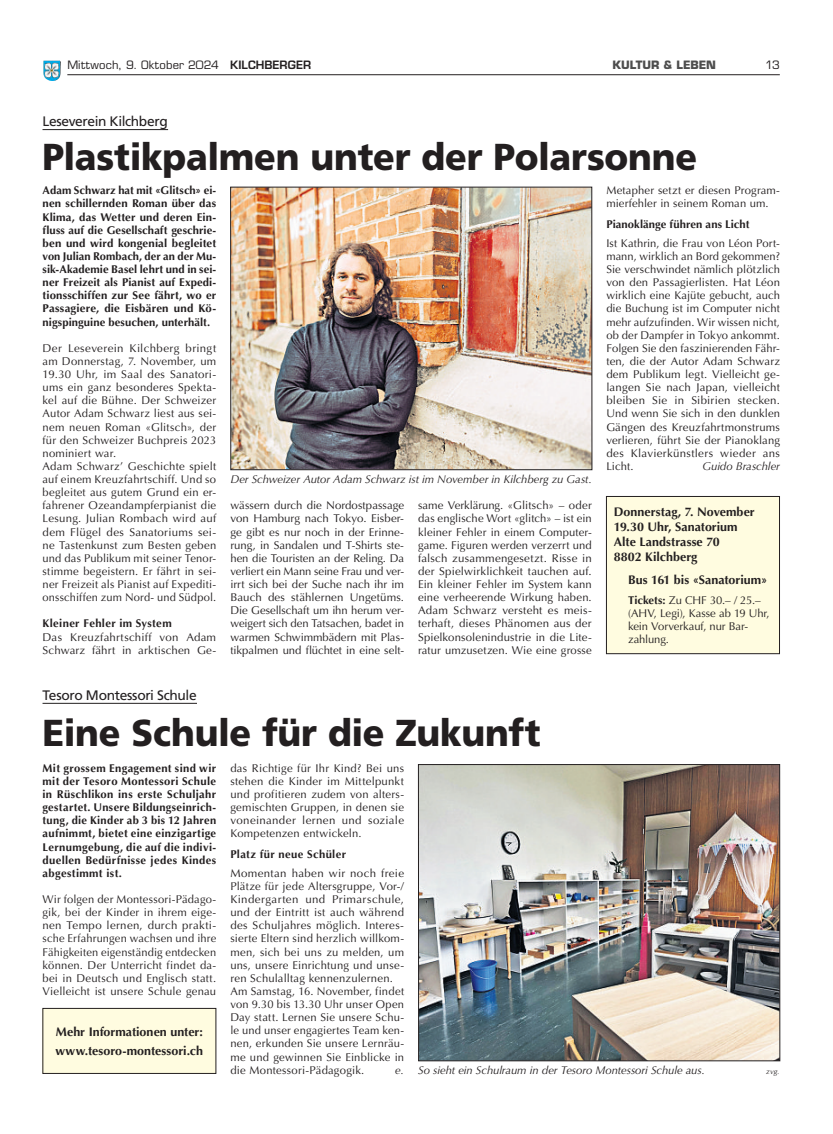
<style>
.page{position:relative;width:833px;height:1134px;background:#fff}
.page>*{position:absolute;margin:0;border:0;box-sizing:border-box;transform-origin:0 0}
.t1{font:900 37.5px "Frutiger LT";letter-spacing:-.01em;color:#231f20;scale:.95 1}
.t2{font:13.75px "Frutiger LT";letter-spacing:-.025em;color:#231f20}
.t3{font:700 12.5px/15px "Optima LT";letter-spacing:.005em;color:#231f20}
.t4{font:11.25px/13.1px "Optima LT";letter-spacing:.02em;color:#231f20;text-align:justify}
.t5{font:700 11.25px/13.1px "Optima LT";letter-spacing:.025em;color:#231f20;text-align:justify}
.t6{font:italic 11.25px "Optima LT";letter-spacing:-.005em;color:#231f20}
.t7{font:11.25px/13.1px "Optima LT";letter-spacing:-.01em;color:#231f20}
.t8{font:11.25px "Eurostile LT";letter-spacing:.015em;color:#231f20}
.t9{font:700 11.25px "Optima LT";letter-spacing:.005em;color:#231f20}
.t10{font:700 11.25px "Eurostile LT";letter-spacing:-.005em;color:#4d4d4d}
.t11{font:italic 7.5px "Optima LT";color:#231f20}
.s1{font-weight:600}
.s2{font-weight:700}
</style>
<div class="page">
<img style="left:43px;top:61px;width:18px;height:20px">
<hr style="left:67px;top:74px;width:713px;height:1px;background:#231f20">
<hr style="left:42px;top:129px;width:126px;height:1px;background:#231f20">
<img style="left:232px;top:189px;width:358px;height:279px">
<div style="left:230px;top:187px;width:362px;height:283px;border:1px solid #231f20"></div>
<hr style="left:43px;top:703px;width:154px;height:1px;background:#231f20">
<img style="left:420px;top:766px;width:358px;height:293px">
<div style="left:418px;top:764px;width:362px;height:297px;border:1px solid #231f20"></div>
<div style="left:606px;top:496px;width:173px;height:158px;background:#fffce0"></div>
<div style="left:606px;top:496px;width:174px;height:158px;border:1px solid #231f20"></div>
<div style="left:43px;top:1008px;width:173px;height:65px;background:#fffce0"></div>
<div style="left:43px;top:1008px;width:173px;height:66px;border:1px solid #231f20"></div>
<p class="t8" style="left:67px;top:58px;width:245px">Mittwoch, 9. Oktober 2024 <span class="s1">KILCHBERGER</span></p>
<p class="t10" style="left:612px;top:60px;width:105px">KULTUR &amp; LEBEN</p>
<p class="t8" style="left:765px;top:58px;width:16px">13</p>
<p class="t2" style="left:42px;top:116px;width:127px">Leseverein Kilchberg</p>
<h1 class="t1" style="left:43px;top:144px;width:691px">Plastikpalmen unter der Polarsonne</h1>
<p class="t5" style="left:43px;top:185px;width:175px">Adam Schwarz hat mit «Glitsch» ei&shy;nen schillernden Roman über das Klima, das Wetter und deren Ein&shy;fluss auf die Gesellschaft geschrie&shy;ben und wird kongenial begleitet von Julian Rombach, der an der Mu&shy;sik-Akademie Basel lehrt und in sei&shy;ner Freizeit als Pianist auf Expedi&shy;tionsschiffen zur See fährt, wo er Passagiere, die Eisbären und Kö&shy;nigspinguine besuchen, unterhält.</p>
<p class="t4" style="left:606px;top:185px;width:175px">Metapher setzt er diesen Program&shy;mierfehler in seinem Roman um.</p>
<p class="t9" style="left:606px;top:221px;width:145px">Pianoklänge führen ans Licht</p>
<p class="t4" style="left:606px;top:238px;width:175px">Ist Kathrin, die Frau von Léon Port&shy;mann, wirklich an Bord gekommen?<br>Sie verschwindet nämlich plötzlich von den Passagierlisten. Hat Léon wirklich eine Kajüte gebucht, auch die Buchung ist im Computer nicht mehr aufzufinden. Wir wissen nicht, ob der Dampfer in Tokyo ankommt.<br>Folgen Sie den faszinierenden Fähr&shy;ten, die der Autor Adam Schwarz dem Publikum legt. Vielleicht ge&shy;langen Sie nach Japan, vielleicht bleiben Sie in Sibirien stecken.<br>Und wenn Sie sich in den dunklen Gängen des Kreuzfahrtmonstrums verlieren, führt Sie der Pianoklang des Klavierkünstlers wieder ans Licht.</p>
<p class="t4" style="left:43px;top:343px;width:175px;text-align:left">Der Leseverein Kilchberg bringt am Donnerstag, 7. November, um<br>19.30 Uhr, im Saal des Sanatori&shy;ums ein ganz besonderes Spekta&shy;kel auf die Bühne. Der Schweizer<br>Autor Adam Schwarz liest aus sei&shy;nem neuen Roman «Glitsch», der für den Schweizer Buchpreis 2023 nominiert war.<br>Adam Schwarz’ Geschichte spielt auf einem Kreuzfahrtschiff. Und so begleitet aus gutem Grund ein er&shy;fahrener Ozeandampferpianist die<br>Lesung. Julian Rombach wird auf dem Flügel des Sanatoriums sei&shy;ne Tastenkunst zum Besten geben und das Publikum mit seiner Tenor&shy;stimme begeistern. Er fährt in sei&shy;ner Freizeit als Pianist auf Expediti&shy;onsschiffen zum Nord- und Südpol.</p>
<p class="t5" style="left:43px;top:618px;width:131px">Kleiner Fehler im System</p>
<p class="t4" style="left:43px;top:632px;width:175px">Das Kreuzfahrtschiff von Adam<br>Schwarz fährt in arktischen Ge-</p>
<p class="t6" style="left:702px;top:462px;width:79px">Guido Braschler</p>
<p class="t3" style="left:614px;top:506px;width:142px">Donnerstag, 7. November<br>19.30 Uhr, Sanatorium<br>Alte Landstrasse 70<br>8802 Kilchberg</p>
<p class="t3" style="left:628px;top:573px;width:141px">Bus 161 bis «Sanatorium»</p>
<p class="t7" style="left:628px;top:595px;width:143px"><span class="s2">Tickets:</span> Zu CHF 30.– / 25.– (AHV, Legi), Kasse ab 19 Uhr, kein Vorverkauf, nur Bar&shy;zahlung.</p>
<p class="t6" style="left:230px;top:475px;width:363px">Der Schweizer Autor Adam Schwarz ist im November in Kilchberg zu Gast.</p>
<p class="t4" style="left:418px;top:500px;width:175px">same Verklärung. «Glitsch» – oder das englische Wort «glitch» – ist ein kleiner Fehler in einem Computer&shy;game. Figuren werden verzerrt und falsch zusammengesetzt. Risse in der Spielwirklichkeit tauchen auf.<br>Ein kleiner Fehler im System kann eine verheerende Wirkung haben.<br>Adam Schwarz versteht es meis&shy;terhaft, dieses Phänomen aus der Spielkonsolenindustrie in die Lite&shy;ratur umzusetzen. Wie eine grosse</p>
<p class="t4" style="left:230px;top:500px;width:175px">wässern durch die Nordostpassage von Hamburg nach Tokyo. Eisber&shy;ge gibt es nur noch in der Erinne&shy;rung, in Sandalen und T-Shirts ste&shy;hen die Touristen an der Reling. Da verliert ein Mann seine Frau und ver&shy;irrt sich bei der Suche nach ihr im Bauch des stählernen Ungetüms.<br>Die Gesellschaft um ihn herum ver&shy;weigert sich den Tatsachen, badet in warmen Schwimmbädern mit Plas&shy;tikpalmen und flüchtet in eine selt-</p>
<p class="t2" style="left:43px;top:690px;width:156px">Tesoro Montessori Schule</p>
<h1 class="t1" style="left:43px;top:720px;width:526px">Eine Schule für die Zukunft</h1>
<p class="t5" style="left:43px;top:763px;width:175px">Mit grossem Engagement sind wir mit der Tesoro Montessori Schule in Rüschlikon ins erste Schuljahr gestartet. Unsere Bildungseinrich&shy;tung, die Kinder ab 3 bis 12 Jahren aufnimmt, bietet eine einzigartige Lernumgebung, die auf die indivi&shy;duellen Bedürfnisse jedes Kindes abgestimmt ist.</p>
<p class="t4" style="left:230px;top:763px;width:175px">das Richtige für Ihr Kind? Bei uns stehen die Kinder im Mittelpunkt und profitieren zudem von alters&shy;gemischten Gruppen, in denen sie voneinander lernen und soziale Kompetenzen entwickeln.</p>
<p class="t5" style="left:230px;top:849px;width:117px">Platz für neue Schüler</p>
<p class="t4" style="left:230px;top:868px;width:175px;text-align:left">Momentan haben wir noch freie Plätze für jede Altersgruppe, Vor-/ Kindergarten und Primarschule, und der Eintritt ist auch während des Schuljahres möglich. Interes&shy;sierte Eltern sind herzlich willkom&shy;men, sich bei uns zu melden, um uns, unsere Einrichtung und unse&shy;ren Schulalltag kennenzulernen.<br>Am Samstag, 16. November, findet von 9.30 bis 13.30 Uhr unser Open Day statt. Lernen Sie unsere Schu&shy;le und unser engagiertes Team ken&shy;nen, erkunden Sie unsere Lernräu&shy;me und gewinnen Sie Einblicke in die Montessori-Pädagogik.</p>
<p class="t4" style="left:43px;top:894px;width:175px">Wir folgen der Montessori-Pädago&shy;gik, bei der Kinder in ihrem eige&shy;nen Tempo lernen, durch prakti&shy;sche Erfahrungen wachsen und ihre Fähigkeiten eigenständig entdecken können. Der Unterricht findet da&shy;bei in Deutsch und Englisch statt.<br>Vielleicht ist unsere Schule genau</p>
<p class="t3" style="left:56px;top:1024px;width:149px;line-height:18.5px">Mehr Informationen unter: www.tesoro-montessori.ch</p>
<p class="t6" style="left:395px;top:1066px;width:311px">e. So sieht ein Schulraum in der Tesoro Montessori Schule aus.</p>
<p class="t11" style="left:766px;top:1068px;width:15px">zvg.</p>
</div>
